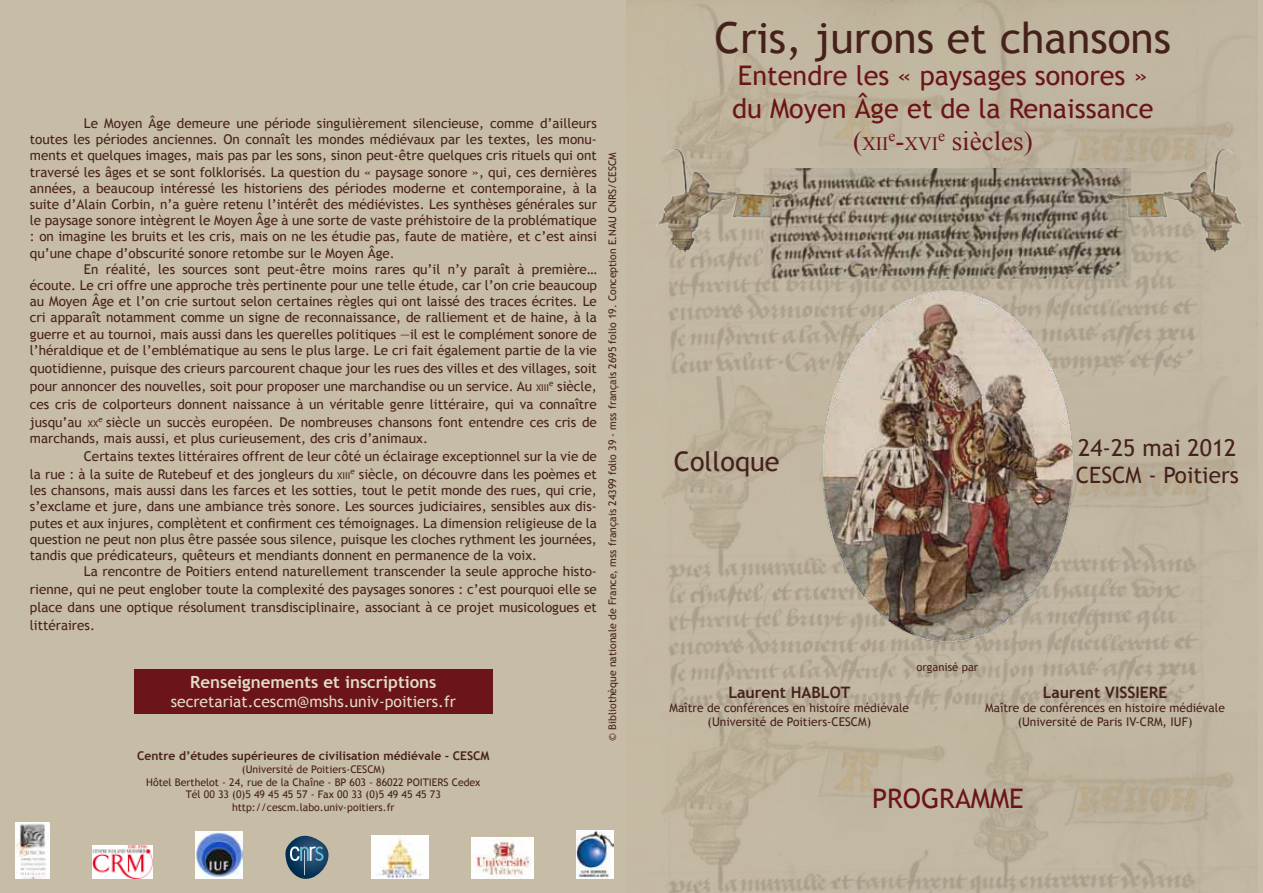
<style>
.page{position:relative;width:1263px;height:893px;background:#c7bca6}
.page>*{position:absolute;margin:0;border:0;box-sizing:border-box;transform-origin:0 0}
.t1{font:42.75px "Trebuchet MS";color:#46211b}
.t2{font:27px/32.4px "Trebuchet MS";color:#6b141a}
.t3{font:27px "Times New Roman";color:#6b141a}
.t4{font:27px "Trebuchet MS";color:#46211b}
.t5{font:23.25px "Trebuchet MS";color:#46211b}
.t6{font:22.5px "Trebuchet MS";color:#46211b}
.t7{font:18.9px "Times New Roman";color:#6b141a}
.t8{font:700 16.8px "Trebuchet MS";color:#e2dcc2}
.t9{font:15.75px "Trebuchet MS";color:#e2dcc2}
.t10{font:700 15.75px "Trebuchet MS";color:#46211b}
.t11{font:13.5px/18px "Trebuchet MS";color:#46211b;text-align:justify}
.t12{font:12px/14.4px "Trebuchet MS";color:#46211b;text-align:center}
.t13{font:700 12px "Trebuchet MS";color:#46211b}
.t14{font:11.25px "Trebuchet MS";color:#46211b}
.t15{font:10.5px/12.6px "Trebuchet MS";color:#46211b;text-align:center}
.s1{font-size:9.45px}
.s2{font-size:27px}
</style>
<div class="page">
<img style="left:626px;top:0;width:632px;height:893px">
<img style="left:820px;top:279px;width:255px;height:367px">
<img style="left:763px;top:169px;width:368px;height:109px">
<img style="left:653px;top:148px;width:145px;height:104px">
<img style="left:1101px;top:148px;width:146px;height:104px">
<img style="left:472px;top:837px;width:62px;height:42px">
<svg style="left:285px;top:836px;width:43px;height:43px"></svg>
<img style="left:16px;top:823px;width:34px;height:56px">
<img style="left:195px;top:831px;width:47px;height:47px">
<img style="left:577px;top:831px;width:37px;height:48px">
<img style="left:93px;top:845px;width:59px;height:33px">
<img style="left:372px;top:836px;width:57px;height:42px">
<div style="left:134px;top:669px;width:358px;height:44px;background:#6b141a"></div>
<p class="t11" style="left:84px;top:114px;width:514px">Le Moyen Âge demeure une période singulièrement silencieuse, comme d’ailleurs</p>
<p class="t11" style="left:30px;top:131px;width:568px">toutes les périodes anciennes. On connaît les mondes médiévaux par les textes, les monu-</p>
<p class="t11" style="left:30px;top:147px;width:568px">ments et quelques images, mais pas par les sons, sinon peut-être quelques cris rituels qui ont</p>
<p class="t11" style="left:30px;top:163px;width:568px">traversé les âges et se sont folklorisés. La question du « paysage sonore », qui, ces dernières</p>
<p class="t11" style="left:30px;top:179px;width:568px">années, a beaucoup intéressé les historiens des périodes moderne et contemporaine, à la</p>
<p class="t11" style="left:30px;top:195px;width:568px">suite d’Alain Corbin, n’a guère retenu l’intérêt des médiévistes. Les synthèses générales sur</p>
<p class="t11" style="left:30px;top:212px;width:568px">le paysage sonore intègrent le Moyen Âge à une sorte de vaste préhistoire de la problématique</p>
<p class="t11" style="left:30px;top:228px;width:568px">: on imagine les bruits et les cris, mais on ne les étudie pas, faute de matière, et c’est ainsi</p>
<p class="t11" style="left:30px;top:244px;width:366px">qu’une chape d’obscurité sonore retombe sur le Moyen Âge.</p>
<p class="t11" style="left:84px;top:260px;width:514px">En réalité, les sources sont peut-être moins rares qu’il n’y paraît à première…</p>
<p class="t11" style="left:30px;top:276px;width:568px">écoute. Le cri offre une approche très pertinente pour une telle étude, car l’on crie beaucoup</p>
<p class="t11" style="left:30px;top:293px;width:568px">au Moyen Âge et l’on crie surtout selon certaines règles qui ont laissé des traces écrites. Le</p>
<p class="t11" style="left:30px;top:309px;width:568px">cri apparaît notamment comme un signe de reconnaissance, de ralliement et de haine, à la</p>
<p class="t11" style="left:30px;top:325px;width:568px">guerre et au tournoi, mais aussi dans les querelles politiques —il est le complément sonore de</p>
<p class="t11" style="left:30px;top:341px;width:568px">l’héraldique et de l’emblématique au sens le plus large. Le cri fait également partie de la vie</p>
<p class="t11" style="left:30px;top:359px;width:568px">quotidienne, puisque des crieurs parcourent chaque jour les rues des villes et des villages, soit pour annoncer des nouvelles, soit pour proposer une marchandise ou un service. Au <span class="s1">XIII</span><sup>e</sup> siècle, ces cris de colporteurs donnent naissance à un véritable genre littéraire, qui va connaître jusqu’au <span class="s1">XX</span><sup>e</sup> siècle un succès européen. De nombreuses chansons font entendre ces cris de</p>
<p class="t11" style="left:30px;top:429px;width:400px">marchands, mais aussi, et plus curieusement, des cris d’animaux.</p>
<p class="t11" style="left:84px;top:447px;width:514px">Certains textes littéraires offrent de leur côté un éclairage exceptionnel sur la vie de</p>
<p class="t11" style="left:30px;top:465px;width:568px">la rue : à la suite de Rutebeuf et des jongleurs du <span class="s1">XIII</span><sup>e</sup> siècle, on découvre dans les poèmes et</p>
<p class="t11" style="left:30px;top:482px;width:568px">les chansons, mais aussi dans les farces et les sotties, tout le petit monde des rues, qui crie,</p>
<p class="t11" style="left:30px;top:498px;width:568px">s’exclame et jure, dans une ambiance très sonore. Les sources judiciaires, sensibles aux dis-</p>
<p class="t11" style="left:30px;top:514px;width:568px">putes et aux injures, complètent et confirment ces témoignages. La dimension religieuse de la</p>
<p class="t11" style="left:30px;top:530px;width:568px">question ne peut non plus être passée sous silence, puisque les cloches rythment les journées,</p>
<p class="t11" style="left:30px;top:546px;width:509px">tandis que prédicateurs, quêteurs et mendiants donnent en permanence de la voix.</p>
<p class="t11" style="left:84px;top:563px;width:514px">La rencontre de Poitiers entend naturellement transcender la seule approche histo-</p>
<p class="t11" style="left:30px;top:581px;width:568px">rienne, qui ne peut englober toute la complexité des paysages sonores : c’est pourquoi elle se place dans une optique résolument transdisciplinaire, associant à ce projet musicologues et littéraires.</p>
<p class="t8" style="left:190px;top:671px;width:248px">Renseignements et inscriptions</p>
<p class="t9" style="left:171px;top:692px;width:287px">secretariat.cescm@mshs.univ-poitiers.fr</p>
<p class="t13" style="left:137px;top:749px;width:354px">Centre d’études supérieures de civilisation médiévale - CESCM</p>
<p class="t15" style="left:146px;top:763px;width:336px">(Université de Poitiers-CESCM)<br>Hôtel Berthelot - 24, rue de la Chaîne - BP 603 - 86022 POITIERS Cedex Tél 00 33 (0)5 49 45 45 57 - Fax 00 33 (0)5 49 45 45 73 http://cescm.labo.univ-poitiers.fr</p>
<p class="t15" style="left:606px;top:741px;width:590px;rotate:-90deg">© Bibliothèque nationale de France, mss français 24399 folio 39 - mss français 2695 folio 19. Conception E.NAU CNRS/CESCM</p>
<h1 class="t1" style="left:714px;top:12px;width:458px">Cris, jurons et chansons</h1>
<h2 class="t2" style="left:732px;top:60px;width:423px">Entendre les « paysages sonores » du Moyen Âge et de la Renaissance</h2>
<h3 class="t7" style="left:853px;top:131px;width:86px"><span class="s2">(</span>XII<sup>e</sup><span class="s2">-</span>XVI</h3>
<h2 class="t3" style="left:938px;top:123px;width:96px"><sup>e</sup> siècles)</h2>
<h2 class="t4" style="left:674px;top:445px;width:107px">Colloque</h2>
<p class="t14" style="left:916px;top:660px;width:63px">organisé par</p>
<h3 class="t5" style="left:1078px;top:434px;width:160px">24-25 mai 2012</h3>
<h3 class="t6" style="left:1076px;top:461px;width:165px">CESCM - Poitiers</h3>
<p class="t10" style="left:728px;top:682px;width:123px">Laurent HABLOT</p>
<p class="t12" style="left:669px;top:701px;width:241px">Maître de conférences en histoire médiévale (Université de Poitiers-CESCM)</p>
<p class="t10" style="left:1043px;top:682px;width:126px">Laurent VISSIERE</p>
<p class="t12" style="left:985px;top:701px;width:241px">Maître de conférences en histoire médiévale (Université de Paris IV-CRM, IUF)</p>
<h2 class="t2" style="left:872px;top:782px;width:153px">PROGRAMME</h2>
</div>
